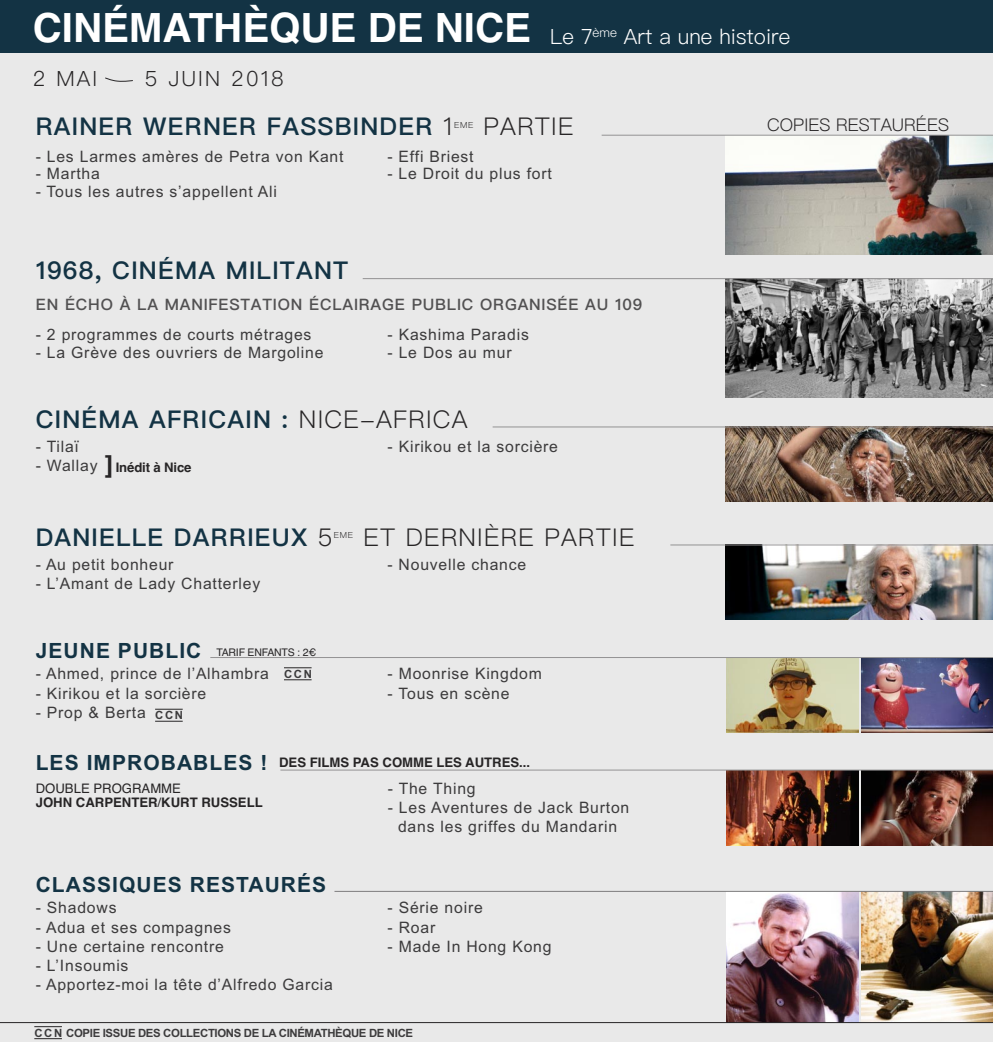
<style>
.page{position:relative;width:993px;height:1042px;background:#fff}
.page>*{position:absolute;margin:0;border:0;box-sizing:border-box;transform-origin:0 0}
.t1{font:700 40.25px "Helvetica";color:#fff}
.t2{font:600 24.5px "Ping Fang HK";letter-spacing:.05em;color:#133344}
.t3{font:300 24.5px "Ping Fang HK";letter-spacing:.05em;color:#272526}
.t4{font:700 21px "Arial";letter-spacing:.05em;color:#133344}
.t5{font:300 21px "Ping Fang HK";color:#fff}
.t6{font:300 21px "Ping Fang HK";letter-spacing:.1em;color:#272526}
.t7{font:300 17.5px "Ping Fang HK";color:#272526}
.t8{font:15.75px/19.2px "Arial";letter-spacing:.05em;color:#3c3b3c;text-align:center}
.t9{font:600 15.75px "Ping Fang HK";letter-spacing:.05em;color:#525152}
.t10{font:700 13.12px/14px "Helvetica";color:#272526}
.t11{font:700 11.38px "Arial";letter-spacing:-.03em;color:#3c3b3c}
.t12{font:10.5px "Helvetica";letter-spacing:-.02em;color:#272526}
.t13{font:300 8.4px "Ping Fang HK";letter-spacing:.085em;color:#272526}
.s1{font-weight:300;color:#272526}
.s2{font-size:24.5px}
.s3{font-weight:400}
</style>
<div class="page">
<div style="left:0;top:0;width:992px;height:1042px;background:#e9e9e9"></div>
<div style="left:0;top:0;width:992px;height:52px;background:#133344"></div>
<svg style="left:105px;top:77px;width:28px;height:5px"></svg>
<img style="left:725px;top:136px;width:267px;height:118px">
<hr style="left:601px;top:135px;width:391px;height:1px;background:#939293">
<svg style="left:34px;top:1026px;width:28px;height:1px"></svg>
<svg style="left:34px;top:1038px;width:28px;height:1px"></svg>
<img style="left:725px;top:427px;width:267px;height:75px">
<img style="left:725px;top:279px;width:267px;height:119px">
<hr style="left:362px;top:278px;width:630px;height:1px;background:#939293">
<hr style="left:492px;top:426px;width:500px;height:1px;background:#939293">
<img style="left:726px;top:658px;width:131px;height:74px">
<img style="left:861px;top:658px;width:131px;height:74px">
<hr style="left:210px;top:657px;width:782px;height:1px;background:#939293">
<img style="left:726px;top:770px;width:131px;height:75px">
<img style="left:860px;top:770px;width:132px;height:75px">
<hr style="left:280px;top:769px;width:712px;height:1px;background:#939293">
<svg style="left:284px;top:667px;width:27px;height:1px"></svg>
<svg style="left:284px;top:679px;width:27px;height:1px"></svg>
<img style="left:726px;top:892px;width:131px;height:130px">
<img style="left:861px;top:892px;width:131px;height:130px">
<hr style="left:334px;top:891px;width:658px;height:1px;background:#7d7c7d">
<img style="left:725px;top:545px;width:267px;height:75px">
<hr style="left:670px;top:544px;width:322px;height:1px;background:#939293">
<svg style="left:155px;top:709px;width:28px;height:1px"></svg>
<svg style="left:155px;top:721px;width:28px;height:1px"></svg>
<hr style="left:0;top:1022px;width:992px;height:1px;background:#272526">
<h1 class="t1" style="left:33px;top:5px;width:499px">CINÉMATHÈQUE DE NICE</h1>
<h3 class="t6" style="left:33px;top:71px;width:66px">2 MAI</h3>
<h3 class="t6" style="left:145px;top:71px;width:140px">5 JUIN 2018</h3>
<h3 class="t5" style="left:550px;top:28px;width:241px">Le 7<sup>ème</sup> Art a une histoire</h3>
<h2 class="t2" style="left:36px;top:117px;width:418px">RAINER WERNER FASSBINDER <span class="s1">1</span></h2>
<p class="t13" style="left:454px;top:122px;width:21px">EME</p>
<h2 class="t3" style="left:483px;top:117px;width:91px">PARTIE</h2>
<p class="t8" style="left:36px;top:148px;width:309px">- Les Larmes amères de Petra von Kant</p>
<p class="t8" style="left:36px;top:166px;width:66px">- Martha</p>
<p class="t8" style="left:36px;top:183px;width:243px">- Tous les autres s’appellent Ali</p>
<p class="t8" style="left:387px;top:148px;width:88px">- Effi Briest</p>
<p class="t8" style="left:387px;top:166px;width:166px">- Le Droit du plus fort</p>
<h2 class="t2" style="left:36px;top:260px;width:314px">1968, CINÉMA MILITANT</h2>
<p class="t9" style="left:36px;top:298px;width:607px">EN ÉCHO À LA MANIFESTATION ÉCLAIRAGE PUBLIC ORGANISÉE AU 109</p>
<p class="t8" style="left:36px;top:327px;width:277px">- 2 programmes de courts métrages</p>
<p class="t8" style="left:36px;top:344px;width:289px">- La Grève des ouvriers de Margoline</p>
<p class="t8" style="left:387px;top:327px;width:143px">- Kashima Paradis</p>
<p class="t8" style="left:387px;top:344px;width:125px">- Le Dos au mur</p>
<h2 class="t2" style="left:36px;top:409px;width:433px">CINÉMA AFRICAIN : <span class="s1">NICE-AFRICA</span></h2>
<p class="t8" style="left:36px;top:438px;width:45px">- Tilaï</p>
<p class="t8" style="left:36px;top:458px;width:63px">- Wallay</p>
<p class="t8" style="left:387px;top:438px;width:172px">- Kirikou et la sorcière</p>
<p class="t10" style="left:105px;top:461px;width:88px"><span class="s2">]</span> Inédit à Nice</p>
<h2 class="t2" style="left:36px;top:527px;width:298px">DANIELLE DARRIEUX <span class="s1">5</span></h2>
<p class="t13" style="left:334px;top:531px;width:21px">EME</p>
<h2 class="t3" style="left:363px;top:527px;width:272px">ET DERNIÈRE PARTIE</h2>
<p class="t8" style="left:36px;top:556px;width:139px">- Au petit bonheur</p>
<p class="t8" style="left:36px;top:576px;width:226px">- L’Amant de Lady Chatterley</p>
<p class="t8" style="left:387px;top:556px;width:140px">- Nouvelle chance</p>
<h3 class="t4" style="left:36px;top:643px;width:167px">JEUNE PUBLIC</h3>
<p class="t8" style="left:36px;top:665px;width:235px">- Ahmed, prince de l’Alhambra</p>
<p class="t8" style="left:36px;top:685px;width:172px">- Kirikou et la sorcière</p>
<p class="t8" style="left:36px;top:704px;width:112px">- Prop &amp; Berta</p>
<p class="t12" style="left:216px;top:648px;width:101px">TARIF ENFANTS : 2€</p>
<p class="t11" style="left:284px;top:670px;width:29px">C C N</p>
<p class="t11" style="left:155px;top:711px;width:29px">C C N</p>
<p class="t8" style="left:387px;top:665px;width:156px">- Moonrise Kingdom</p>
<p class="t8" style="left:387px;top:685px;width:123px">- Tous en scène</p>
<h3 class="t4" style="left:36px;top:755px;width:233px">LES IMPROBABLES !</h3>
<p class="t10" style="left:36px;top:782px;width:228px"><span class="s3">DOUBLE PROGRAMME<br></span>JOHN CARPENTER<span class="s3">/</span>KURT RUSSELL</p>
<p class="t10" style="left:279px;top:755px;width:252px">DES FILMS PAS COMME LES AUTRES...</p>
<p class="t8" style="left:387px;top:780px;width:89px">- The Thing</p>
<p class="t8" style="left:387px;top:799px;width:243px">- Les Aventures de Jack Burton dans les griffes du Mandarin</p>
<h3 class="t4" style="left:36px;top:876px;width:292px">CLASSIQUES RESTAURÉS</h3>
<p class="t8" style="left:36px;top:899px;width:82px">- Shadows</p>
<p class="t8" style="left:36px;top:919px;width:197px">- Adua et ses compagnes</p>
<p class="t8" style="left:36px;top:938px;width:189px">- Une certaine rencontre</p>
<p class="t8" style="left:36px;top:957px;width:94px">- L’Insoumis</p>
<p class="t8" style="left:36px;top:976px;width:298px">- Apportez-moi la tête d’Alfredo Garcia</p>
<p class="t8" style="left:387px;top:899px;width:97px">- Série noire</p>
<p class="t8" style="left:387px;top:919px;width:49px">- Roar</p>
<p class="t8" style="left:387px;top:938px;width:165px">- Made In Hong Kong</p>
<p class="t11" style="left:34px;top:1028px;width:380px">C C N COPIE ISSUE DES COLLECTIONS DE LA CINÉMATHÈQUE DE NICE</p>
<p class="t7" style="left:767px;top:118px;width:183px">COPIES RESTAURÉES</p>
</div>
